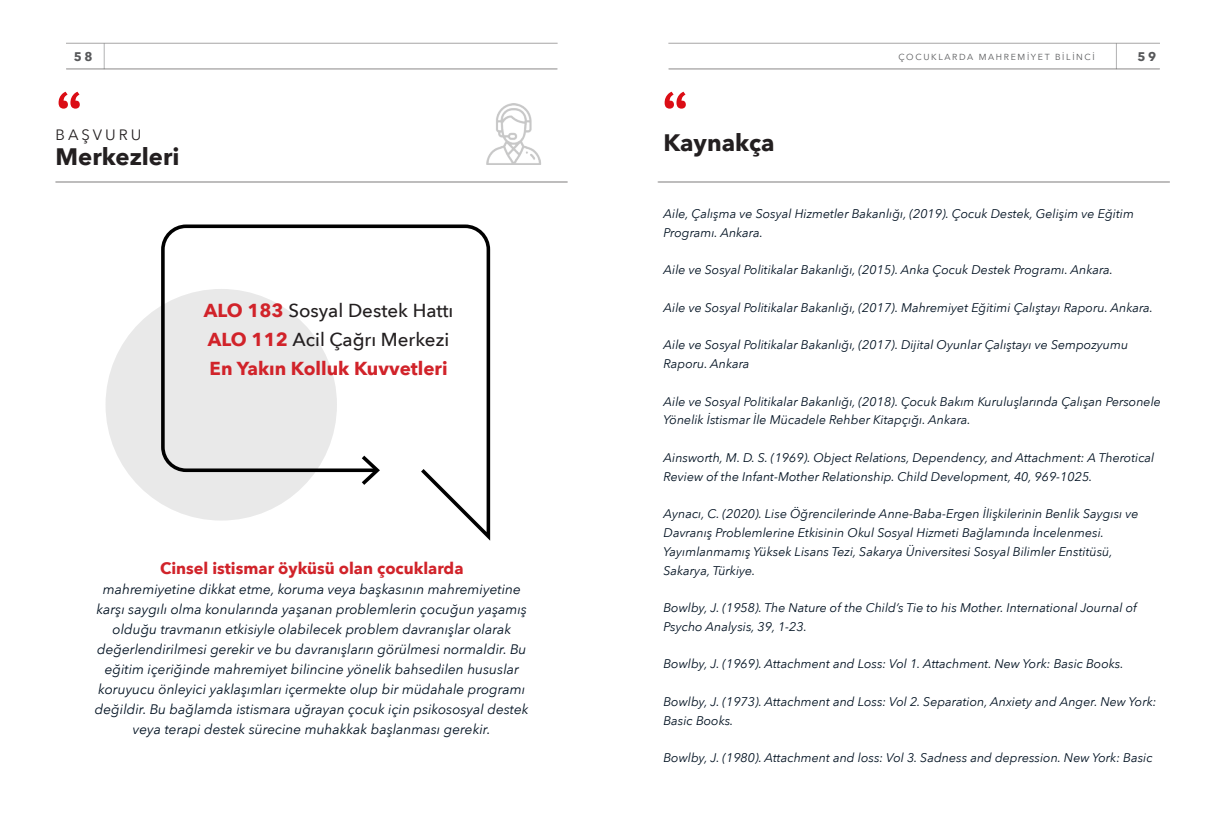
<style>
.page{position:relative;width:1226px;height:837px;background:#fff}
.page>*{position:absolute;margin:0;border:0;box-sizing:border-box;transform-origin:0 0}
.t1{font:81.25px "PT Sans";color:#db0d15}
.t2{font:700 23.75px "Avenir Next";color:#231f20}
.t3{font:700 18.75px/29.2px "Avenir Next";color:#d1232a}
.t4{font:700 16.25px "Avenir Next";color:#d1232a}
.t5{font:15px "Avenir Next";letter-spacing:.2em;color:#231f20}
.t6{font:italic 13.75px/20px "Avenir Next";color:#001121;text-align:center}
.t7{font:italic 12.5px/18.8px "Avenir Next";color:#001121}
.t8{font:700 12.5px "Avenir Next";color:#57585a}
.t9{font:8.75px "Avenir Next";letter-spacing:.19em;color:#57585a}
.s1{font-weight:500;color:#231f20}
</style>
<div class="page">
<svg style="left:104px;top:43px;width:1px;height:26px"></svg>
<svg style="left:1116px;top:43px;width:1px;height:26px"></svg>
<img style="left:486px;top:103px;width:55px;height:61px">
<div style="left:105px;top:289px;width:232px;height:231px;background:#e9e9e9;border-radius:50%"></div>
<svg style="left:161px;top:224px;width:329px;height:316px"></svg>
<svg style="left:362px;top:455px;width:18px;height:29px"></svg>
<p class="t8" style="left:74px;top:46px;width:20px">58</p>
<p class="t9" style="left:898px;top:50px;width:198px">ÇOCUKLARDA MAHREMİYET BİLİNCİ</p>
<p class="t8" style="left:1138px;top:46px;width:20px">59</p>
<h1 class="t1" style="left:55px;top:74px;width:29px">‘‘</h1>
<h1 class="t1" style="left:661px;top:74px;width:29px">‘‘</h1>
<p class="t5" style="left:56px;top:122px;width:87px">BAŞVURU</p>
<h2 class="t2" style="left:56px;top:136px;width:125px">Merkezleri</h2>
<h3 class="t3" style="left:204px;top:295px;width:251px">ALO 183 <span class="s1">Sosyal Destek Hattı<br></span>ALO 112 <span class="s1">Acil Çağrı Merkezi<br></span>En Yakın Kolluk Kuvvetleri</h3>
<h3 class="t4" style="left:160px;top:554px;width:305px">Cinsel istismar öyküsü olan çocuklarda</h3>
<p class="t6" style="left:95px;top:578px;width:435px">mahremiyetine dikkat etme, koruma veya başkasının mahremiyetine karşı saygılı olma konularında yaşanan problemlerin çocuğun yaşamış olduğu travmanın etkisiyle olabilecek problem davranışlar olarak değerlendirilmesi gerekir ve bu davranışların görülmesi normaldir. Bu eğitim içeriğinde mahremiyet bilincine yönelik bahsedilen hususlar koruyucu önleyici yaklaşımları içermekte olup bir müdahale programı değildir. Bu bağlamda istismara uğrayan çocuk için psikososyal destek veya terapi destek sürecine muhakkak başlanması gerekir.</p>
<h2 class="t2" style="left:664px;top:122px;width:113px">Kaynakça</h2>
<p class="t7" style="left:664px;top:203px;width:472px">Aile, Çalışma ve Sosyal Hizmetler Bakanlığı, (2019). Çocuk Destek, Gelişim ve Eğitim<br>Programı. Ankara.</p>
<p class="t7" style="left:664px;top:260px;width:451px">Aile ve Sosyal Politikalar Bakanlığı, (2015). Anka Çocuk Destek Programı. Ankara.</p>
<p class="t7" style="left:664px;top:297px;width:491px">Aile ve Sosyal Politikalar Bakanlığı, (2017). Mahremiyet Eğitimi Çalıştayı Raporu. Ankara.</p>
<p class="t7" style="left:664px;top:335px;width:466px">Aile ve Sosyal Politikalar Bakanlığı, (2017). Dijital Oyunlar Çalıştayı ve Sempozyumu<br>Raporu. Ankara</p>
<p class="t7" style="left:664px;top:391px;width:499px">Aile ve Sosyal Politikalar Bakanlığı, (2018). Çocuk Bakım Kuruluşlarında Çalışan Personele<br>Yönelik İstismar İle Mücadele Rehber Kitapçığı. Ankara.</p>
<p class="t7" style="left:664px;top:447px;width:492px">Ainsworth, M. D. S. (1969). Object Relations, Dependency, and Attachment: A Therotical<br>Review of the Infant-Mother Relationship. Child Development, 40, 969-1025.</p>
<p class="t7" style="left:664px;top:503px;width:477px">Aynacı, C. (2020). Lise Öğrencilerinde Anne-Baba-Ergen İlişkilerinin Benlik Saygısı ve Davranış Problemlerine Etkisinin Okul Sosyal Hizmeti Bağlamında İncelenmesi.<br>Yayımlanmamış Yüksek Lisans Tezi, Sakarya Üniversitesi Sosyal Bilimler Enstitüsü, Sakarya, Türkiye.</p>
<p class="t7" style="left:664px;top:597px;width:475px">Bowlby, J. (1958). The Nature of the Child’s Tie to his Mother. International Journal of<br>Psycho Analysis, 39, 1-23.</p>
<p class="t7" style="left:664px;top:653px;width:462px">Bowlby, J. (1969). Attachment and Loss: Vol 1. Attachment. New York: Basic Books.</p>
<p class="t7" style="left:664px;top:691px;width:495px">Bowlby, J. (1973). Attachment and Loss: Vol 2. Separation, Anxiety and Anger. New York:<br>Basic Books.</p>
<p class="t7" style="left:664px;top:747px;width:491px">Bowlby, J. (1980). Attachment and loss: Vol 3. Sadness and depression. New York: Basic</p>
</div>
